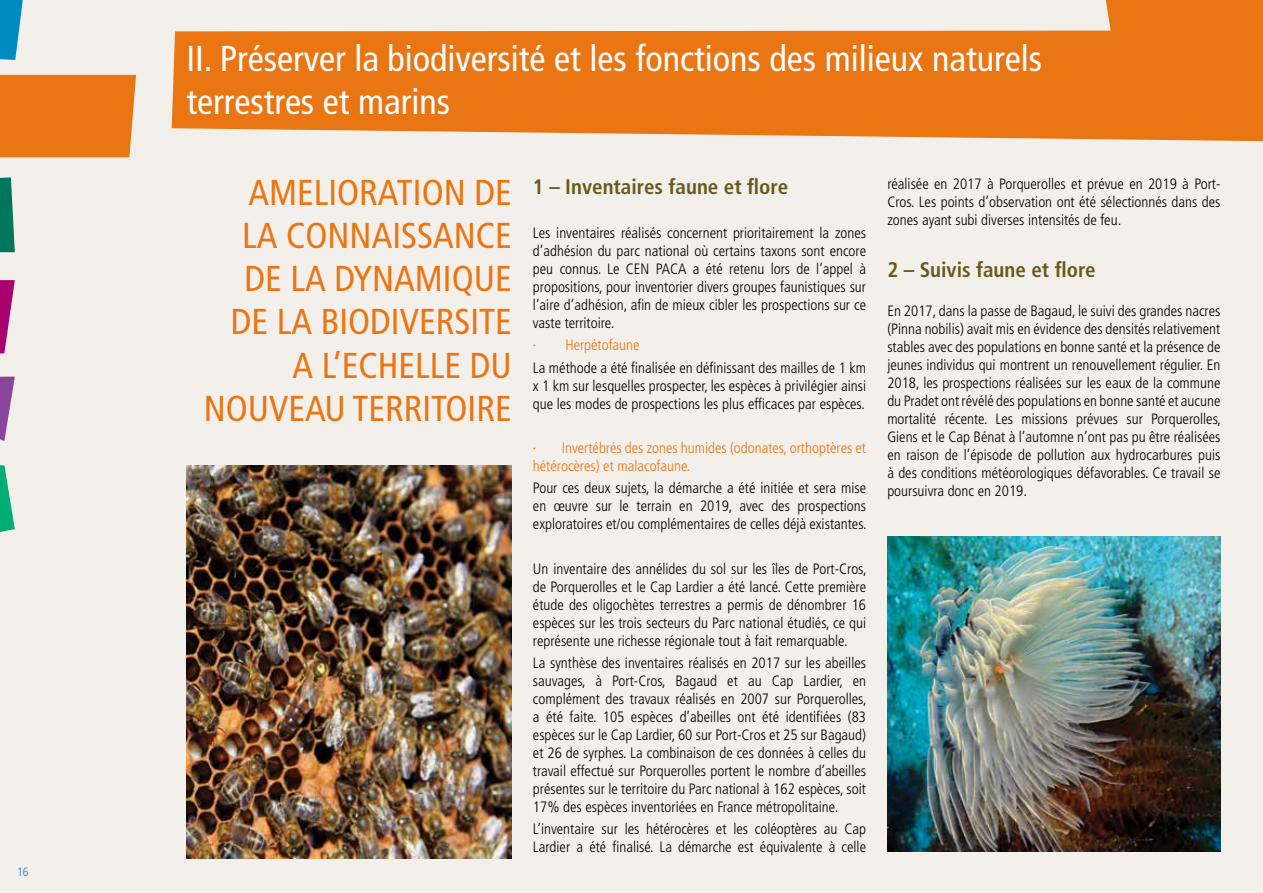
<style>
.page{position:relative;width:1263px;height:893px;background:#f3f0ec}
.page>*{position:absolute;margin:0;border:0;box-sizing:border-box;transform-origin:0 0}
.t1{font:condensed 36px/43.2px "Frutiger LT Std";color:#ea7513;text-align:right}
.t2{font:condensed 36px/43.2px "Frutiger LT Std";color:#fff}
.t3{font:700 condensed 21px "Frutiger LT Std";color:#685a1d}
.t4{font:300 condensed 15px/18px "Frutiger LT Std";color:#000;text-align:justify}
.t5{font:300 condensed 15px/18px "Frutiger LT Std";color:#ea7513}
.t6{font:300 condensed 12px "Frutiger LT Std";color:#008bbf}
</style>
<div class="page">
<svg style="left:172px;top:0;width:1091px;height:141px;fill:#ea7513"></svg>
<img style="left:186px;top:466px;width:326px;height:393px">
<svg style="left:0;top:0;width:23px;height:60px"></svg>
<svg style="left:0;top:177px;width:15px;height:75px"></svg>
<svg style="left:0;top:280px;width:15px;height:73px"></svg>
<svg style="left:0;top:377px;width:15px;height:64px"></svg>
<svg style="left:0;top:465px;width:15px;height:67px"></svg>
<div style="left:0;top:75px;width:136px;height:82px;background:#ea7513"></div>
<img style="left:887px;top:537px;width:333px;height:314px">
<p class="t6" style="left:17px;top:865px;width:13px">16</p>
<h1 class="t2" style="left:186px;top:37px;width:857px">II. Préserver la biodiversité et les fonctions des milieux naturels terrestres et marins</h1>
<h1 class="t1" style="left:204px;top:171px;width:309px">AMELIORATION DE<br>LA CONNAISSANCE<br>DE LA DYNAMIQUE<br>DE LA BIODIVERSITE<br>A L’ECHELLE DU<br>NOUVEAU TERRITOIRE</h1>
<h2 class="t3" style="left:533px;top:174px;width:257px">1 – Inventaires faune et flore</h2>
<p class="t4" style="left:533px;top:224px;width:335px">Les inventaires réalisés concernent prioritairement la zones d’adhésion du parc national où certains taxons sont encore peu connus. Le CEN PACA a été retenu lors de l’appel à propositions, pour inventorier divers groupes faunistiques sur l’aire d’adhésion, afin de mieux cibler les prospections sur ce vaste territoire.</p>
<p class="t5" style="left:533px;top:336px;width:5px">·</p>
<p class="t5" style="left:565px;top:336px;width:76px">Herpétofaune</p>
<p class="t4" style="left:533px;top:359px;width:335px">La méthode a été finalisée en définissant des mailles de 1 km x 1 km sur lesquelles prospecter, les espèces à privilégier ainsi que les modes de prospections les plus efficaces par espèces.</p>
<p class="t5" style="left:533px;top:439px;width:5px">·</p>
<p class="t5" style="left:533px;top:439px;width:335px;text-indent:29px">Invertébrés des zones humides (odonates, orthoptères et hétérocères) et malacofaune.</p>
<p class="t4" style="left:533px;top:479px;width:335px">Pour ces deux sujets, la démarche a été initiée et sera mise en œuvre sur le terrain en 2019, avec des prospections exploratoires et/ou complémentaires de celles déjà existantes.</p>
<p class="t4" style="left:533px;top:560px;width:335px">Un inventaire des annélides du sol sur les îles de Port-Cros, de Porquerolles et le Cap Lardier a été lancé. Cette première étude des oligochètes terrestres a permis de dénombrer 16 espèces sur les trois secteurs du Parc national étudiés, ce qui représente une richesse régionale tout à fait remarquable.</p>
<p class="t4" style="left:533px;top:654px;width:335px">La synthèse des inventaires réalisés en 2017 sur les abeilles sauvages, à Port-Cros, Bagaud et au Cap Lardier, en complément des travaux réalisés en 2007 sur Porquerolles, a été faite. 105 espèces d’abeilles ont été identifiées (83 espèces sur le Cap Lardier, 60 sur Port-Cros et 25 sur Bagaud) et 26 de syrphes. La combinaison de ces données à celles du travail effectué sur Porquerolles portent le nombre d’abeilles présentes sur le territoire du Parc national à 162 espèces, soit 17% des espèces inventoriées en France métropolitaine.</p>
<p class="t4" style="left:533px;top:820px;width:335px">L’inventaire sur les hétérocères et les coléoptères au Cap<br>Lardier a été finalisé. La démarche est équivalente à celle</p>
<p class="t4" style="left:887px;top:175px;width:335px">réalisée en 2017 à Porquerolles et prévue en 2019 à Port-Cros. Les points d’observation ont été sélectionnés dans des zones ayant subi diverses intensités de feu.</p>
<h2 class="t3" style="left:887px;top:257px;width:210px">2 – Suivis faune et flore</h2>
<p class="t4" style="left:887px;top:302px;width:335px">En 2017, dans la passe de Bagaud, le suivi des grandes nacres (Pinna nobilis) avait mis en évidence des densités relativement stables avec des populations en bonne santé et la présence de jeunes individus qui montrent un renouvellement régulier. En 2018, les prospections réalisées sur les eaux de la commune du Pradet ont révélé des populations en bonne santé et aucune mortalité récente. Les missions prévues sur Porquerolles, Giens et le Cap Bénat à l’automne n’ont pas pu être réalisées en raison de l’épisode de pollution aux hydrocarbures puis à des conditions météorologiques défavorables. Ce travail se poursuivra donc en 2019.</p>
</div>
